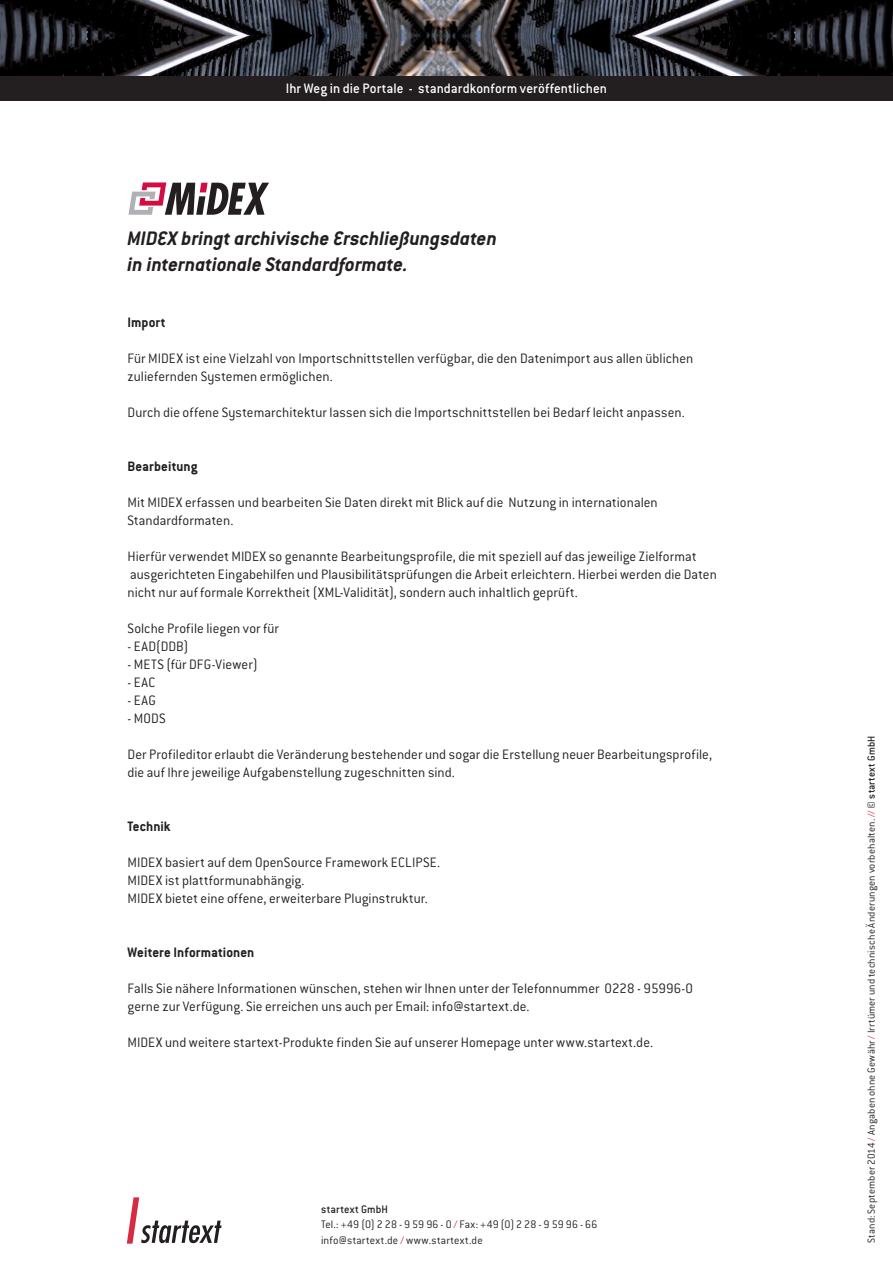
<style>
.page{position:relative;width:893px;height:1263px;background:#fff}
.page>*{position:absolute;margin:0;border:0;box-sizing:border-box;transform-origin:0 0}
.t1{font:italic 700 21.45px/25.8px "Conduit ITC";color:#231f20}
.t2{font:300 15px/18px "Conduit ITC";letter-spacing:.005em;color:#231f20}
.t3{font:500 15px "Conduit ITC";letter-spacing:.005em;color:#fff}
.t4{font:700 15px "Conduit ITC";letter-spacing:.005em;color:#231f20}
.t5{font:300 12px/15.8px "Conduit ITC";letter-spacing:.015em;color:#231f20}
.t6{font:300 11.25px "Conduit ITC";letter-spacing:.015em;color:#231f20}
.s1{font-weight:500}
.s2{color:#d52c41}
</style>
<div class="page">
<div style="left:0;top:76px;width:893px;height:25px;background:#231f20"></div>
<svg style="left:127px;top:1197px;width:95px;height:46px"></svg>
<img style="left:0;top:0;width:893px;height:76px">
<svg style="left:128px;top:182px;width:141px;height:33px"></svg>
<p class="t3" style="left:286px;top:80px;width:323px">Ihr Weg in die Portale - standardkonform veröffentlichen</p>
<h1 class="t1" style="left:128px;top:225px;width:371px">MIDEX bringt archivische Erschließungsdaten in internationale Standardformate.</h1>
<p class="t4" style="left:128px;top:314px;width:39px">Import</p>
<p class="t2" style="left:128px;top:350px;width:567px">Für MIDEX ist eine Vielzahl von Importschnittstellen verfügbar, die den Datenimport aus allen üblichen zuliefernden Systemen ermöglichen.</p>
<p class="t2" style="left:128px;top:404px;width:559px">Durch die offene Systemarchitektur lassen sich die Importschnittstellen bei Bedarf leicht anpassen.</p>
<p class="t4" style="left:128px;top:458px;width:71px">Bearbeitung</p>
<p class="t2" style="left:128px;top:494px;width:532px">Mit MIDEX erfassen und bearbeiten Sie Daten direkt mit Blick auf die Nutzung in internationalen<br>Standardformaten.</p>
<p class="t2" style="left:128px;top:548px;width:591px">Hierfür verwendet MIDEX so genannte Bearbeitungsprofile, die mit speziell auf das jeweilige Zielformat ausgerichteten Eingabehilfen und Plausibilitätsprüfungen die Arbeit erleichtern. Hierbei werden die Daten nicht nur auf formale Korrektheit (XML-Validität), sondern auch inhaltlich geprüft.</p>
<p class="t2" style="left:128px;top:620px;width:153px">Solche Profile liegen vor für</p>
<p class="t2" style="left:128px;top:638px;width:62px">- EAD(DDB)</p>
<p class="t2" style="left:128px;top:656px;width:132px">- METS (für DFG-Viewer)</p>
<p class="t2" style="left:128px;top:674px;width:29px">- EAC</p>
<p class="t2" style="left:128px;top:692px;width:30px">- EAG</p>
<p class="t2" style="left:128px;top:710px;width:40px">- MODS</p>
<p class="t2" style="left:128px;top:746px;width:586px">Der Profileditor erlaubt die Veränderung bestehender und sogar die Erstellung neuer Bearbeitungsprofile, die auf Ihre jeweilige Aufgabenstellung zugeschnitten sind.</p>
<p class="t4" style="left:128px;top:818px;width:45px">Technik</p>
<p class="t2" style="left:128px;top:854px;width:314px">MIDEX basiert auf dem OpenSource Framework ECLIPSE.<br>MIDEX ist plattformunabhängig.<br>MIDEX bietet eine offene, erweiterbare Pluginstruktur.</p>
<p class="t4" style="left:128px;top:944px;width:128px">Weitere Informationen</p>
<p class="t2" style="left:128px;top:980px;width:567px">Falls Sie nähere Informationen wünschen, stehen wir Ihnen unter der Telefonnummer 0228 - 95996-0 gerne zur Verfügung. Sie erreichen uns auch per Email: info@startext.de.</p>
<p class="t2" style="left:128px;top:1034px;width:527px">MIDEX und weitere startext-Produkte finden Sie auf unserer Homepage unter www.startext.de.</p>
<p class="t5" style="left:321px;top:1201px;width:278px"><span class="s1">startext GmbH<br></span>Tel.: +49 (0) 2 28 - 9 59 96 - 0 <span class="s2">/</span> Fax: +49 (0) 2 28 - 9 59 96 - 66 info@startext.de <span class="s2">/</span> www.startext.de</p>
<p class="t6" style="left:865px;top:1243px;width:509px;rotate:-90deg">Stand: September 2014 <span class="s2">/</span> Angaben ohne Gewähr <span class="s2">/</span> Irrtümer und technische Änderungen vorbehalten. <span class="s2">//</span> <span class="s1">© startext GmbH</span></p>
</div>
